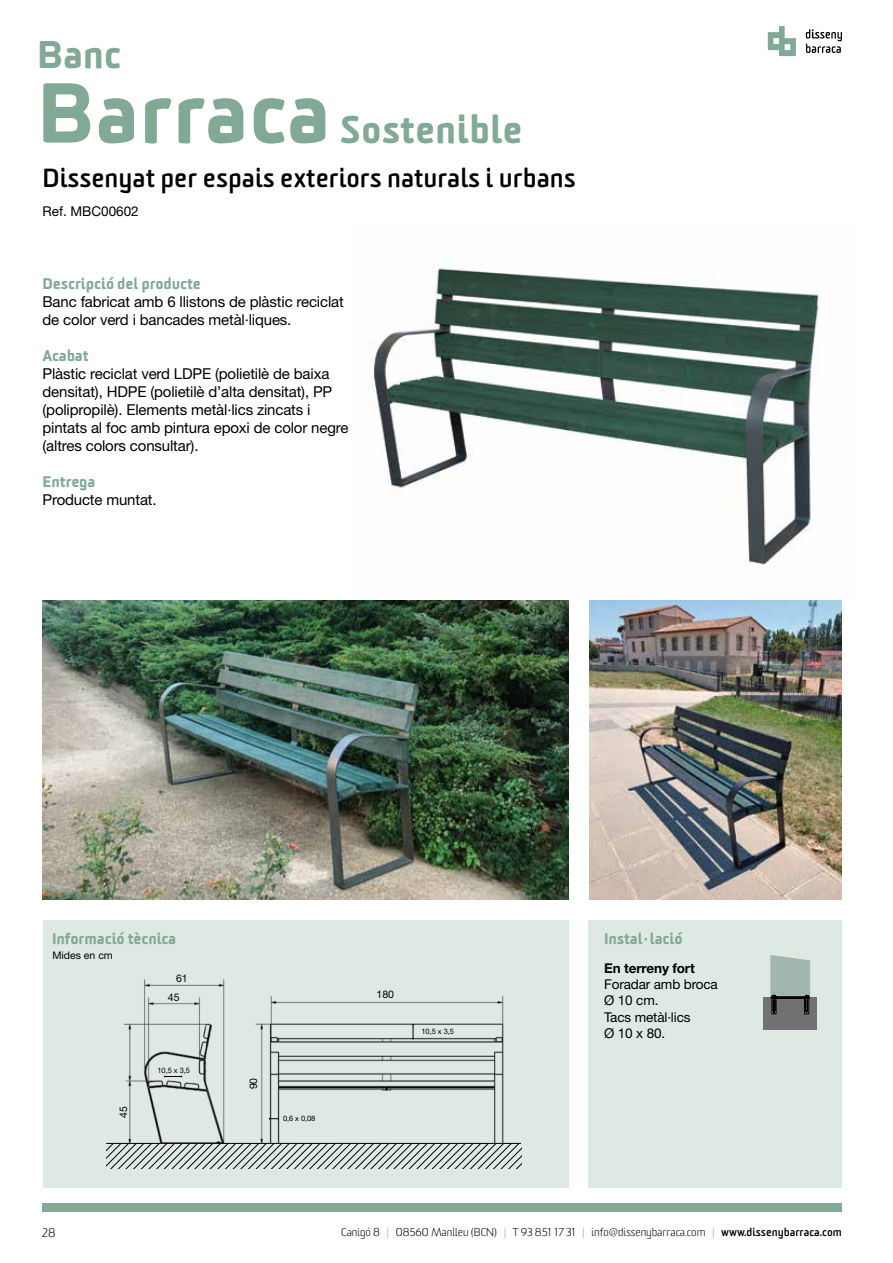
<style>
.page{position:relative;width:893px;height:1263px;background:#fff}
.page>*{position:absolute;margin:0;border:0;box-sizing:border-box;transform-origin:0 0}
.t1{font:900 37.5px/75px "Sommet Rounded";color:#82a996}
.t2{font:700 25.5px "Sommet Rounded";color:#000}
.t3{font:15px/18px "Helvetica Neue LT Std";letter-spacing:-.01em;color:#000}
.t4{font:900 15px "Sommet Rounded";letter-spacing:-.01em;color:#82a996}
.t5{font:13.5px/16.2px "Helvetica Neue LT Std";letter-spacing:-.01em;color:#000}
.t6{font:700 13.5px "Helvetica Neue LT Std";letter-spacing:-.01em;color:#000}
.t7{font:300 12px "Sommet Rounded";color:#000}
.t8{font:300 10.95px "Sommet Rounded";color:#000}
.t9{font:10.5px "Helvetica Neue LT Std";letter-spacing:-.005em;color:#000}
.t10{font:7.5px "Helvetica Neue LT Std";color:#000}
.s1{font-size:82.5px}
.s2{color:#82a996}
.s3{font-weight:700}
</style>
<div class="page">
<svg style="left:768px;top:26px;width:28px;height:30px"></svg>
<svg style="left:806px;top:29px;width:36px;height:24px"></svg>
<img style="left:371px;top:268px;width:448px;height:297px">
<div style="left:589px;top:919px;width:253px;height:268px;background:#dfe9e3"></div>
<div style="left:43px;top:919px;width:525px;height:268px;background:#dfe9e3"></div>
<img style="left:43px;top:601px;width:525px;height:298px">
<img style="left:589px;top:601px;width:253px;height:298px">
<img style="left:106px;top:979px;width:406px;height:164px">
<svg style="left:164px;top:1076px;width:18px;height:1px"></svg>
<svg style="left:412px;top:1024px;width:2px;height:15px"></svg>
<svg style="left:106px;top:1144px;width:415px;height:24px"></svg>
<hr style="left:106px;top:1143px;width:415px;height:1px;background:#000">
<div style="left:764px;top:997px;width:53px;height:33px;background:#707172"></div>
<div style="left:772px;top:998px;width:4px;height:16px;border:1px solid #000"></div>
<div style="left:804px;top:998px;width:5px;height:16px;border:1px solid #000"></div>
<svg style="left:770px;top:955px;width:40px;height:58px"></svg>
<div style="left:43px;top:1204px;width:799px;height:8px;background:#82a996"></div>
<h1 class="t1" style="left:37px;top:18px;width:487px">Banc<br><span class="s1">Barraca</span> Sostenible</h1>
<h2 class="t2" style="left:43px;top:162px;width:535px">Dissenyat per espais exteriors naturals i urbans</h2>
<p class="t5" style="left:43px;top:203px;width:98px">Ref. MBC00602</p>
<p class="t4" style="left:43px;top:274px;width:160px">Descripció del producte</p>
<p class="t3" style="left:43px;top:293px;width:303px">Banc fabricat amb 6 llistons de plàstic reciclat de color verd i bancades metàl·liques.</p>
<p class="t4" style="left:43px;top:346px;width:48px">Acabat</p>
<p class="t3" style="left:43px;top:365px;width:307px">Plàstic reciclat verd LDPE (polietilè de baixa densitat), HDPE (polietilè d’alta densitat), PP (polipropilè). Elements metàl·lics zincats i pintats al foc amb pintura epoxi de color negre (altres colors consultar).</p>
<p class="t4" style="left:43px;top:472px;width:55px">Entrega</p>
<p class="t3" style="left:43px;top:491px;width:116px">Producte muntat.</p>
<p class="t4" style="left:52px;top:929px;width:126px">Informació tècnica</p>
<p class="t9" style="left:52px;top:949px;width:62px">Mides en cm</p>
<p class="t9" style="left:117px;top:1117px;width:13px;rotate:-90deg">45</p>
<p class="t9" style="left:176px;top:972px;width:13px">61</p>
<p class="t9" style="left:168px;top:990px;width:13px">45</p>
<p class="t9" style="left:377px;top:988px;width:19px">180</p>
<p class="t10" style="left:158px;top:1066px;width:34px">10,5 x 3,5</p>
<p class="t9" style="left:247px;top:1089px;width:13px;rotate:-90deg">90</p>
<p class="t10" style="left:283px;top:1114px;width:34px">0,6 x 0,08</p>
<p class="t10" style="left:422px;top:1027px;width:34px">10,5 x 3,5</p>
<p class="t4" style="left:604px;top:929px;width:80px">Instal·lació</p>
<p class="t6" style="left:604px;top:960px;width:92px">En terreny fort</p>
<p class="t5" style="left:604px;top:976px;width:115px">Foradar amb broca<br>Ø 10 cm.<br>Tacs metàl·lics<br>Ø 10 x 80.</p>
<p class="t7" style="left:42px;top:1224px;width:15px">28</p>
<p class="t8" style="left:341px;top:1225px;width:502px">Canigó 8 <span class="s2">|</span> 08560 Manlleu (BCN) <span class="s2">|</span> T 93 851 17 31 <span class="s2">|</span> info@dissenybarraca.com <span class="s2">|</span> <span class="s3">www.dissenybarraca.com</span></p>
</div>
